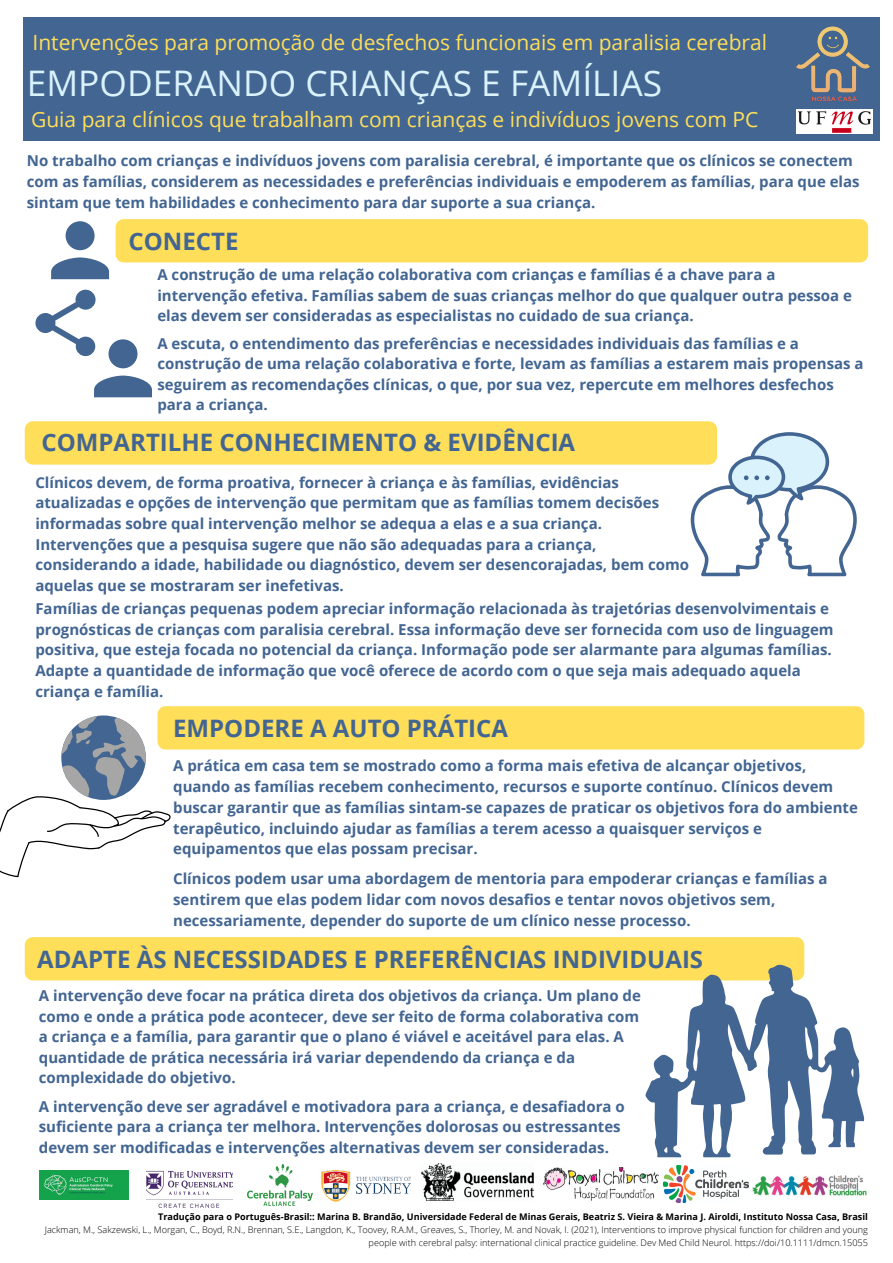
<style>
.page{position:relative;width:893px;height:1263px;background:#fff}
.page>*{position:absolute;margin:0;border:0;box-sizing:border-box;transform-origin:0 0}
.t1{font:35.25px "Open Sans";color:#d9f2fc}
.t2{font:700 24px "Open Sans";color:#426592}
.t3{font:21px "Open Sans";color:#ffde59}
.t4{font:700 15px/20.5px "Open Sans";color:#426592}
.t5{font:300 9.15px/12.5px "Open Sans";color:#000;text-align:right}
.t6{font:700 9.15px "Open Sans";color:#000}
</style>
<div class="page">
<div style="left:23px;top:18px;width:856px;height:123px;background:#426592"></div>
<div style="left:116px;top:219px;width:752px;height:43px;background:#ffde59;border-radius:8px"></div>
<div style="left:25px;top:421px;width:692px;height:44px;background:#ffde59;border-radius:8px"></div>
<div style="left:157px;top:706px;width:707px;height:43px;background:#ffde59;border-radius:8px"></div>
<div style="left:25px;top:937px;width:779px;height:43px;background:#ffde59;border-radius:8px"></div>
<svg style="left:645px;top:964px;width:219px;height:193px"></svg>
<svg style="left:0;top:715px;width:171px;height:162px"></svg>
<svg style="left:689px;top:432px;width:168px;height:144px"></svg>
<svg style="left:51px;top:221px;width:58px;height:58px"></svg>
<svg style="left:35px;top:290px;width:117px;height:107px"></svg>
<img style="left:39px;top:1170px;width:89px;height:30px">
<img style="left:146px;top:1170px;width:87px;height:38px">
<img style="left:247px;top:1165px;width:65px;height:41px">
<img style="left:322px;top:1170px;width:89px;height:32px">
<img style="left:421px;top:1163px;width:112px;height:37px">
<img style="left:543px;top:1167px;width:115px;height:33px">
<img style="left:663px;top:1165px;width:86px;height:37px">
<img style="left:753px;top:1175px;width:113px;height:24px">
<img style="left:796px;top:26px;width:74px;height:76px">
<img style="left:796px;top:109px;width:76px;height:24px">
<p class="t3" style="left:33px;top:27px;width:736px">Intervenções para promoção de desfechos funcionais em paralisia cerebral</p>
<p class="t1" style="left:27px;top:58px;width:636px">EMPODERANDO CRIANÇAS E FAMÍLIAS</p>
<p class="t3" style="left:31px;top:105px;width:728px">Guia para clínicos que trabalham com crianças e indivíduos jovens com PC</p>
<p class="t4" style="left:27px;top:150px;width:834px;line-height:20.9px">No trabalho com crianças e indivíduos jovens com paralisia cerebral, é importante que os clínicos se conectem com as famílias, considerem as necessidades e preferências individuais e empoderem as famílias, para que elas sintam que tem habilidades e conhecimento para dar suporte a sua criança.</p>
<p class="t2" style="left:128px;top:225px;width:111px">CONECTE</p>
<p class="t4" style="left:157px;top:264px;width:696px">A construção de uma relação colaborativa com crianças e famílias é a chave para a intervenção efetiva. Famílias sabem de suas crianças melhor do que qualquer outra pessoa e elas devem ser consideradas as especialistas no cuidado de sua criança.</p>
<p class="t4" style="left:157px;top:333px;width:707px">A escuta, o entendimento das preferências e necessidades individuais das famílias e a construção de uma relação colaborativa e forte, levam as famílias a estarem mais propensas a seguirem as recomendações clínicas, o que, por sua vez, repercute em melhores desfechos para a criança.</p>
<p class="t2" style="left:41px;top:426px;width:535px">COMPARTILHE CONHECIMENTO &amp; EVIDÊNCIA</p>
<p class="t4" style="left:35px;top:472px;width:655px">Clínicos devem, de forma proativa, fornecer à criança e às famílias, evidências atualizadas e opções de intervenção que permitam que as famílias tomem decisões informadas sobre qual intervenção melhor se adequa a elas e a sua criança.<br>Intervenções que a pesquisa sugere que não são adequadas para a criança, considerando a idade, habilidade ou diagnóstico, devem ser desencorajadas, bem como aquelas que se mostraram ser inefetivas.</p>
<p class="t4" style="left:35px;top:598px;width:800px">Famílias de crianças pequenas podem apreciar informação relacionada às trajetórias desenvolvimentais e prognósticas de crianças com paralisia cerebral. Essa informação deve ser fornecida com uso de linguagem positiva, que esteja focada no potencial da criança. Informação pode ser alarmante para algumas famílias.<br>Adapte a quantidade de informação que você oferece de acordo com o que seja mais adequado aquela criança e família.</p>
<p class="t2" style="left:173px;top:711px;width:336px">EMPODERE A AUTO PRÁTICA</p>
<p class="t4" style="left:173px;top:755px;width:686px;line-height:20.9px">A prática em casa tem se mostrado como a forma mais efetiva de alcançar objetivos, quando as famílias recebem conhecimento, recursos e suporte contínuo. Clínicos devem buscar garantir que as famílias sintam-se capazes de praticar os objetivos fora do ambiente terapêutico, incluindo ajudar as famílias a terem acesso a quaisquer serviços e equipamentos que elas possam precisar.</p>
<p class="t4" style="left:173px;top:868px;width:656px;line-height:20.9px">Clínicos podem usar uma abordagem de mentoria para empoderar crianças e famílias a sentirem que elas podem lidar com novos desafios e tentar novos objetivos sem, necessariamente, depender do suporte de um clínico nesse processo.</p>
<p class="t2" style="left:37px;top:942px;width:667px">ADAPTE ÀS NECESSIDADES E PREFERÊNCIAS INDIVIDUAIS</p>
<p class="t4" style="left:39px;top:985px;width:603px">A intervenção deve focar na prática direta dos objetivos da criança. Um plano de como e onde a prática pode acontecer, deve ser feito de forma colaborativa com a criança e a família, para garantir que o plano é viável e aceitável para elas. A quantidade de prática necessária irá variar dependendo da criança e da complexidade do objetivo.</p>
<p class="t4" style="left:39px;top:1096px;width:587px">A intervenção deve ser agradável e motivadora para a criança, e desafiadora o suficiente para a criança ter melhora. Intervenções dolorosas ou estressantes devem ser modificadas e intervenções alternativas devem ser consideradas.</p>
<p class="t6" style="left:158px;top:1210px;width:711px">Tradução para o Português-Brasil:: Marina B. Brandão, Universidade Federal de Minas Gerais, Beatriz S. Vieira &amp; Marina J. Airoldi, Instituto Nossa Casa, Brasil</p>
<p class="t5" style="left:45px;top:1223px;width:824px">Jackman, M., Sakzewski, L., Morgan, C., Boyd, R.N., Brennan, S.E., Langdon, K., Toovey, R.A.M., Greaves, S., Thorley, M. and Novak, I. (2021), Interventions to improve physical function for children and young people with cerebral palsy: international clinical practice guideline. Dev Med Child Neurol. https://doi/10.1111/dmcn.15055</p>
</div>
